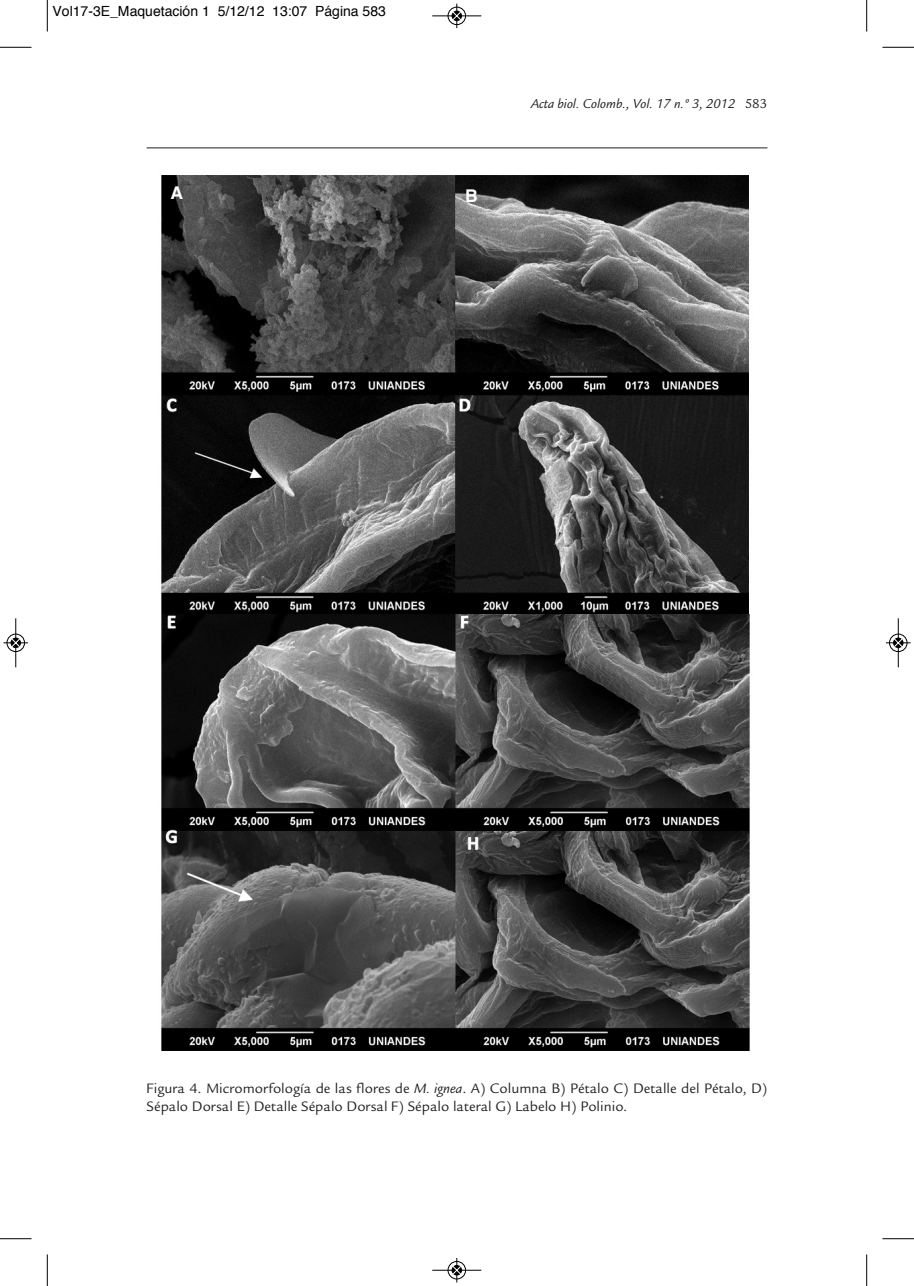
<style>
.page{position:relative;width:914px;height:1286px;background:#fff}
.page>*{position:absolute;margin:0;border:0;box-sizing:border-box;transform-origin:0 0}
.t1{font:700 17.5px "Helvetica";color:#fff}
.t2{font:14.88px/17.8px "Legacy Sans";color:#231f20}
.t3{font:14px "Helvetica";color:#000}
.t4{font:italic 14px "Legacy Sans";color:#231f20}
.s1{font-style:normal}
.s2{font-style:italic}
</style>
<div class="page">
<hr style="left:146px;top:147px;width:621px;height:1px;background:#231f20">
<img style="left:161px;top:175px;width:588px;height:439px">
<img style="left:161px;top:614px;width:589px;height:437px">
<hr style="left:47px;top:0;width:1px;height:32px;background:#000">
<hr style="left:0;top:47px;width:32px;height:1px;background:#000">
<hr style="left:865px;top:0;width:1px;height:32px;background:#000">
<hr style="left:882px;top:47px;width:31px;height:1px;background:#000">
<hr style="left:47px;top:1254px;width:1px;height:31px;background:#000">
<hr style="left:0;top:1238px;width:32px;height:1px;background:#000">
<hr style="left:865px;top:1254px;width:1px;height:31px;background:#000">
<hr style="left:882px;top:1238px;width:31px;height:1px;background:#000">
<div style="left:447px;top:7px;width:19px;height:18px;border:1px solid #fff;border-radius:50%"></div>
<hr style="left:432px;top:16px;width:49px;height:1px;background:#000">
<div style="left:447px;top:7px;width:18px;height:18px;border:1px solid #000;border-radius:50%"></div>
<svg style="left:452px;top:4px;width:9px;height:24px"></svg>
<div style="left:447px;top:1260px;width:19px;height:19px;border:1px solid #fff;border-radius:50%"></div>
<hr style="left:432px;top:1269px;width:49px;height:1px;background:#000">
<div style="left:447px;top:1260px;width:18px;height:18px;border:1px solid #000;border-radius:50%"></div>
<svg style="left:452px;top:1258px;width:9px;height:24px"></svg>
<div style="left:6px;top:633px;width:19px;height:19px;border:1px solid #fff;border-radius:50%"></div>
<hr style="left:15px;top:618px;width:1px;height:49px;background:#000">
<div style="left:7px;top:633px;width:18px;height:18px;border:1px solid #000;border-radius:50%"></div>
<svg style="left:4px;top:638px;width:24px;height:9px"></svg>
<div style="left:888px;top:633px;width:19px;height:19px;border:1px solid #fff;border-radius:50%"></div>
<hr style="left:897px;top:618px;width:1px;height:49px;background:#000">
<div style="left:888px;top:633px;width:18px;height:18px;border:1px solid #000;border-radius:50%"></div>
<svg style="left:886px;top:638px;width:24px;height:9px"></svg>
<p class="t3" style="left:52px;top:5px;width:335px">Vol17-3E_Maquetación 1 5/12/12 13:07 Página 583</p>
<p class="t1" style="left:170px;top:186px;width:14px">A</p>
<p class="t1" style="left:465px;top:188px;width:14px">B</p>
<p class="t4" style="left:530px;top:98px;width:238px">Acta biol. Colomb., Vol. 17 n.º 3, 2012 <span class="s1">583</span></p>
<p class="t2" style="left:146px;top:1081px;width:622px">Figura 4. Micromorfología de las flores de <span class="s2">M. ignea</span>. A) Columna B) Pétalo C) Detalle del Pétalo, D)<br>Sépalo Dorsal E) Detalle Sépalo Dorsal F) Sépalo lateral G) Labelo H) Polinio.</p>
</div>
